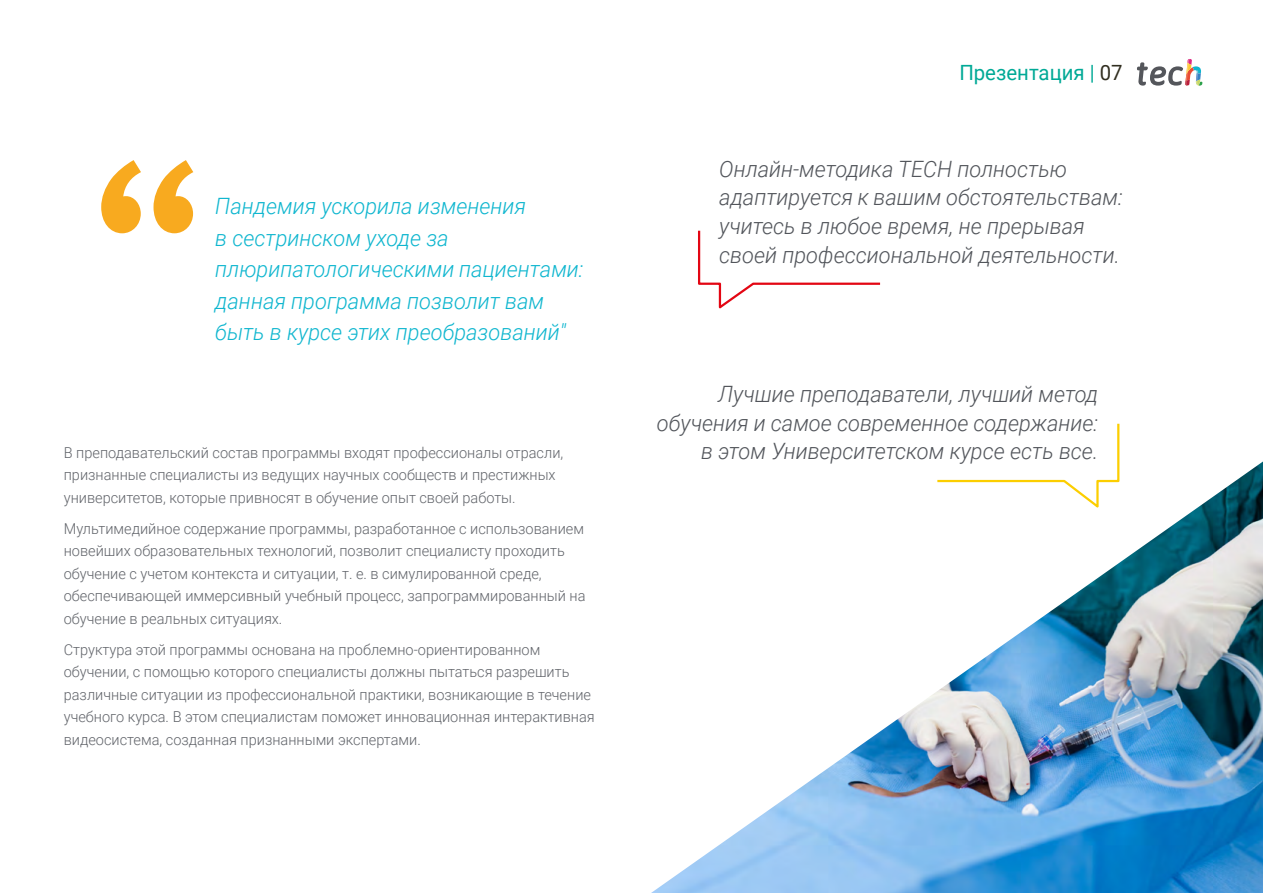
<style>
.page{position:relative;width:1263px;height:893px;background:#fff}
.page>*{position:absolute;margin:0;border:0;box-sizing:border-box;transform-origin:0 0}
.t1{font:italic 300 22.5px/28.5px "Roboto";color:#52555b;text-align:right}
.t2{font:italic 300 22.5px/31.5px "Roboto";color:#0fb6cf}
.t3{font:21px "Roboto";color:#00a996}
.t4{font:300 15px/22.5px "Roboto";color:#61646a}
.s1{color:#312e20}
</style>
<div class="page">
<svg style="left:101px;top:160px;width:92px;height:73px"></svg>
<svg style="left:1117px;top:423px;width:3px;height:38px"></svg>
<img style="left:651px;top:461px;width:612px;height:432px">
<svg style="left:698px;top:230px;width:183px;height:79px"></svg>
<svg style="left:1137px;top:59px;width:65px;height:27px"></svg>
<h1 class="t2" style="left:215px;top:190px;width:370px">Пандемия ускорила изменения<br>в сестринском уходе за плюрипатологическими пациентами: данная программа позволит вам быть в курсе этих преобразований"</h1>
<p class="t4" style="left:64px;top:441px;width:501px">В преподавательский состав программы входят профессионалы отрасли, признанные специалисты из ведущих научных сообществ и престижных университетов, которые привносят в обучение опыт своей работы.</p>
<p class="t4" style="left:64px;top:517px;width:523px">Мультимедийное содержание программы, разработанное с использованием новейших образовательных технологий, позволит специалисту проходить обучение с учетом контекста и ситуации, т. е. в симулированной среде, обеспечивающей иммерсивный учебный процесс, запрограммированный на обучение в реальных ситуациях.</p>
<p class="t4" style="left:64px;top:638px;width:532px">Структура этой программы основана на проблемно-ориентированном обучении, с помощью которого специалисты должны пытаться разрешить различные ситуации из профессиональной практики, возникающие в течение учебного курса. В этом специалистам поможет инновационная интерактивная видеосистема, созданная признанными экспертами.</p>
<h2 class="t3" style="left:959px;top:57px;width:165px">Презентация | <span class="s1">07</span></h2>
<h1 class="t1" style="left:719px;top:154px;width:405px;text-align:left">Онлайн-методика TECH полностью адаптируется к вашим обстоятельствам: учитесь в любое время, не прерывая своей профессиональной деятельности.</h1>
<h1 class="t1" style="left:657px;top:379px;width:443px">Лучшие преподаватели, лучший метод обучения и самое современное содержание: в этом Университетском курсе есть все.</h1>
</div>
